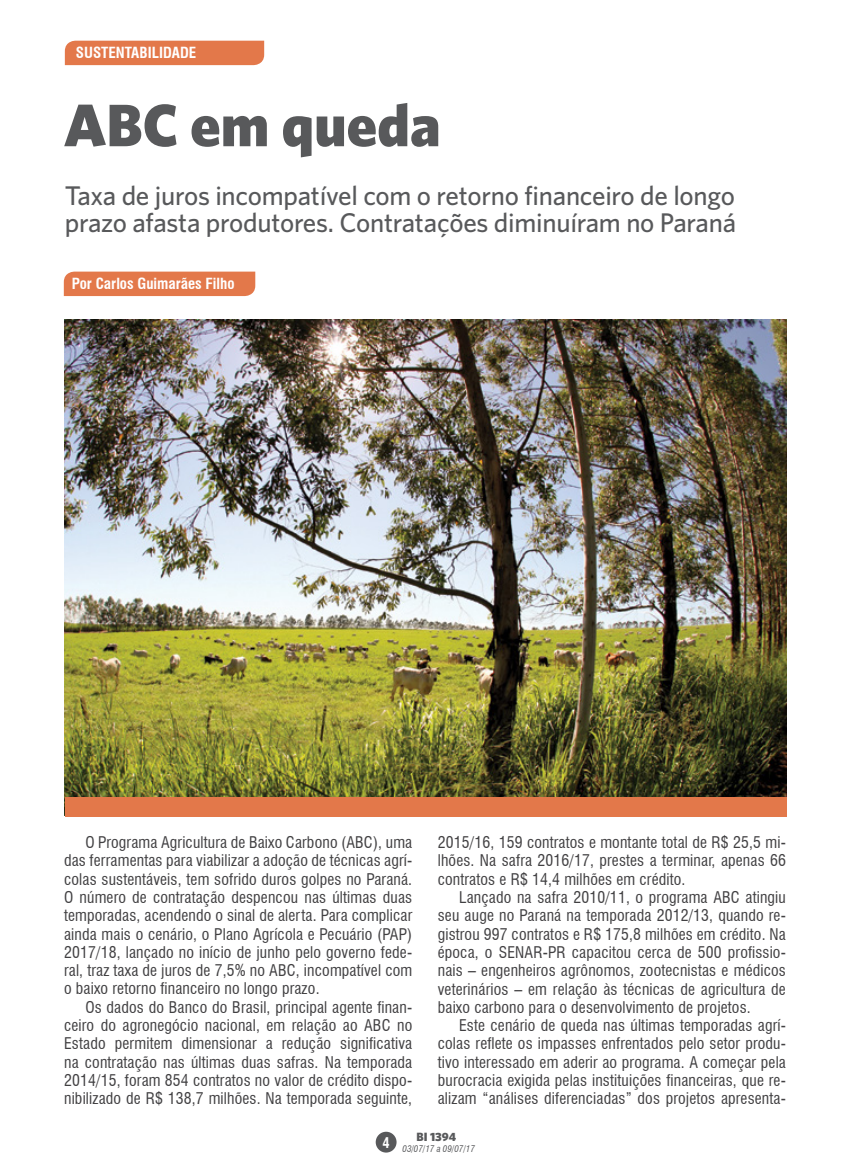
<style>
.page{position:relative;width:851px;height:1170px;background:#fff}
.page>*{position:absolute;margin:0;border:0;box-sizing:border-box;transform-origin:0 0}
.t1{font:900 60px "Whitney HTF";color:#58595b}
.t2{font:500 27px/27px "Whitney HTF";letter-spacing:-.01em;color:#58595b}
.t3{font:condensed 15.75px/18.3px "Swiss 721 BT";letter-spacing:.01em;color:#414042;text-align:justify}
.t4{font:700 condensed 15px "Swiss 721 BT";color:#fff}
.t5{font:700 condensed 14.4px "Swiss 721 BT";color:#fff}
.t6{font:900 12px "Whitney HTF";color:#58595b}
.t7{font:italic condensed 9px "Swiss 721 BT";color:#58595b}
</style>
<div class="page">
<div style="left:375px;top:1131px;width:21px;height:21px;background:#58595b;border-radius:50%"></div>
<div style="left:65px;top:41px;width:199px;height:24px;background:#e3784a"></div>
<img style="left:65px;top:319px;width:721px;height:478px">
<div style="left:64px;top:271px;width:191px;height:25px;background:#e3784a"></div>
<div style="left:65px;top:797px;width:721px;height:20px;background:#e3784a"></div>
<p class="t4" style="left:76px;top:44px;width:122px">SUSTENTABILIDADE</p>
<h1 class="t1" style="left:64px;top:89px;width:378px">ABC em queda</h1>
<h2 class="t2" style="left:65px;top:181px;width:672px">Taxa de juros incompatível com o retorno financeiro de longo prazo afasta produtores. Contratações diminuíram no Paraná</h2>
<p class="t4" style="left:72px;top:274px;width:164px">Por Carlos Guimarães Filho</p>
<p class="t3" style="left:64px;top:833px;width:349px;text-indent:21px">O Programa Agricultura de Baixo Carbono (ABC), uma das ferramentas para viabilizar a adoção de técnicas agrí&shy;colas sustentáveis, tem sofrido duros golpes no Paraná.<br>O número de contratação despencou nas últimas duas temporadas, acendendo o sinal de alerta. Para complicar ainda mais o cenário, o Plano Agrícola e Pecuário (PAP)<br>2017/18, lançado no início de junho pelo governo fede&shy;ral, traz taxa de juros de 7,5% no ABC, incompatível com o baixo retorno financeiro no longo prazo.</p>
<p class="t3" style="left:64px;top:997px;width:349px;text-indent:21px">Os dados do Banco do Brasil, principal agente finan&shy;ceiro do agronegócio nacional, em relação ao ABC no Estado permitem dimensionar a redução significativa na contratação nas últimas duas safras. Na temporada 2014/15, foram 854 contratos no valor de crédito dispo&shy;nibilizado de R$ 138,7 milhões. Na temporada seguinte,</p>
<p class="t3" style="left:437px;top:833px;width:349px">2015/16, 159 contratos e montante total de R$ 25,5 mi&shy;lhões. Na safra 2016/17, prestes a terminar, apenas 66 contratos e R$ 14,4 milhões em crédito.</p>
<p class="t3" style="left:437px;top:888px;width:349px;text-indent:21px">Lançado na safra 2010/11, o programa ABC atingiu seu auge no Paraná na temporada 2012/13, quando re&shy;gistrou 997 contratos e R$ 175,8 milhões em crédito. Na época, o SENAR-PR capacitou cerca de 500 profissio&shy;nais – engenheiros agrônomos, zootecnistas e médicos veterinários – em relação às técnicas de agricultura de baixo carbono para o desenvolvimento de projetos.</p>
<p class="t3" style="left:437px;top:1016px;width:349px;text-indent:21px">Este cenário de queda nas últimas temporadas agrí&shy;colas reflete os impasses enfrentados pelo setor produ&shy;tivo interessado em aderir ao programa. A começar pela burocracia exigida pelas instituições financeiras, que re&shy;alizam “análises diferenciadas” dos projetos apresenta-</p>
<p class="t5" style="left:382px;top:1133px;width:9px">4</p>
<p class="t6" style="left:416px;top:1128px;width:41px">BI 1394</p>
<p class="t7" style="left:402px;top:1143px;width:74px">03/07/17 a 09/07/17</p>
</div>
